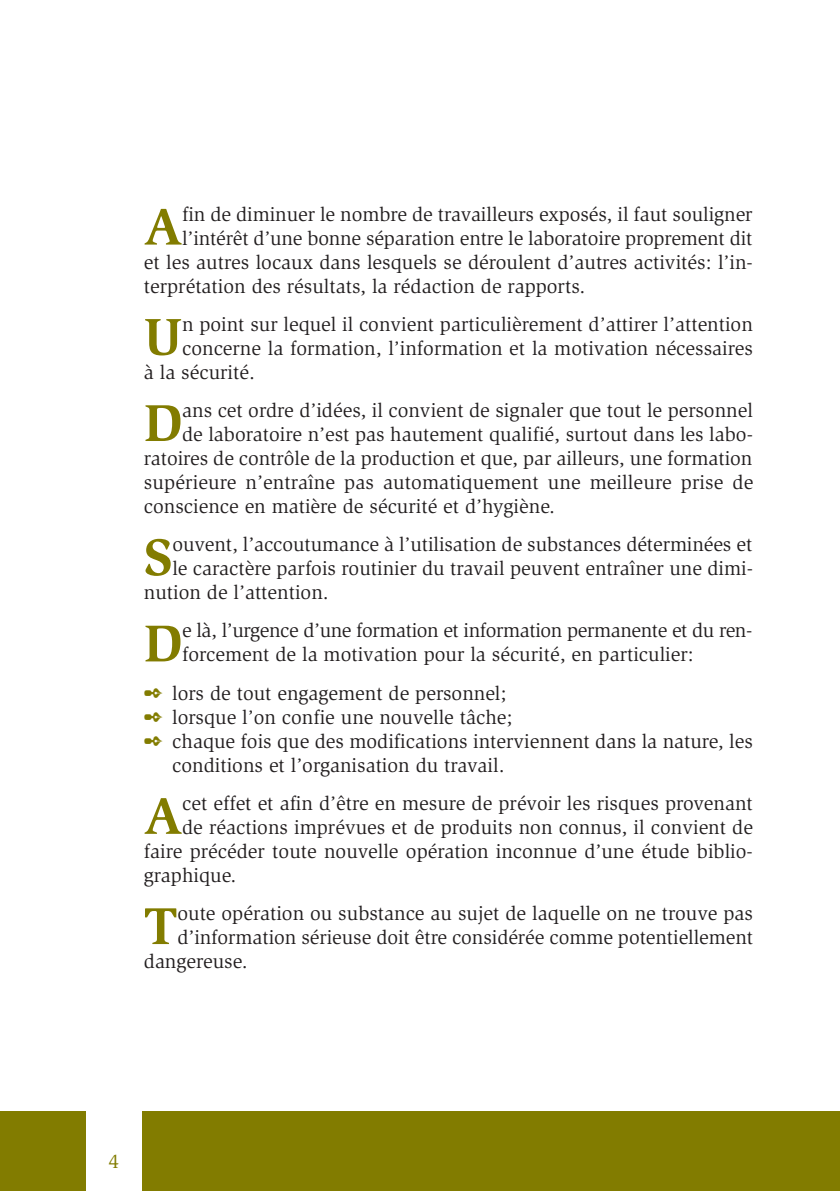
<style>
.page{position:relative;width:840px;height:1191px;background:#fff}
.page>*{position:absolute;margin:0;border:0;box-sizing:border-box;transform-origin:0 0}
.t1{font:700 53.2px "Slimbach";color:#827c00}
.t2{font:20px "Slimbach";color:#231f20}
.t3{font:20px/24px "Slimbach";letter-spacing:-.02em;color:#231f20}
.t4{font:20px "Slimbach";color:#827c00}
.s1{color:#827c00}
</style>
<div class="page">
<div style="left:0;top:1111px;width:839px;height:80px;background:#827c00"></div>
<div style="left:86px;top:1111px;width:56px;height:80px;background:#fff"></div>
<h1 class="t1" style="left:144px;top:206px;width:40px">A</h1>
<p class="t2" style="left:182px;top:206px;width:571px">fin de diminuer le nombre de travailleurs exposés, il faut souligner</p>
<p class="t2" style="left:182px;top:230px;width:571px">l’intérêt d’une bonne séparation entre le laboratoire proprement dit</p>
<p class="t2" style="left:144px;top:254px;width:610px">et les autres locaux dans lesquels se déroulent d’autres activités: l’in-</p>
<p class="t2" style="left:144px;top:278px;width:443px">terprétation des résultats, la rédaction de rapports.</p>
<h1 class="t1" style="left:144px;top:316px;width:40px">U</h1>
<p class="t2" style="left:182px;top:316px;width:572px">n point sur lequel il convient particulièrement d’attirer l’attention</p>
<p class="t2" style="left:182px;top:340px;width:572px">concerne la formation, l’information et la motivation nécessaires</p>
<p class="t2" style="left:144px;top:364px;width:112px">à la sécurité.</p>
<h1 class="t1" style="left:144px;top:403px;width:40px">D</h1>
<p class="t2" style="left:182px;top:402px;width:572px">ans cet ordre d’idées, il convient de signaler que tout le personnel</p>
<p class="t2" style="left:182px;top:426px;width:572px">de laboratoire n’est pas hautement qualifié, surtout dans les labo-</p>
<p class="t2" style="left:144px;top:450px;width:609px">ratoires de contrôle de la production et que, par ailleurs, une formation</p>
<p class="t2" style="left:144px;top:474px;width:610px">supérieure n’entraîne pas automatiquement une meilleure prise de</p>
<p class="t2" style="left:144px;top:498px;width:412px">conscience en matière de sécurité et d’hygiène.</p>
<h1 class="t1" style="left:144px;top:537px;width:30px">S</h1>
<p class="t2" style="left:172px;top:537px;width:581px">ouvent, l’accoutumance à l’utilisation de substances déterminées et</p>
<p class="t2" style="left:172px;top:561px;width:581px">le caractère parfois routinier du travail peuvent entraîner une dimi-</p>
<p class="t2" style="left:144px;top:585px;width:186px">nution de l’attention.</p>
<h1 class="t1" style="left:144px;top:623px;width:40px">D</h1>
<p class="t3" style="left:182px;top:620px;width:571px">e là, l’urgence d’une formation et information permanente et du ren&shy;forcement de la motivation pour la sécurité, en particulier:</p>
<p class="t2" style="left:144px;top:685px;width:364px"><span class="s1">✒</span> lors de tout engagement de personnel;</p>
<p class="t2" style="left:144px;top:709px;width:370px"><span class="s1">✒</span> lorsque l’on confie une nouvelle tâche;</p>
<p class="t2" style="left:144px;top:733px;width:610px"><span class="s1">✒</span> chaque fois que des modifications interviennent dans la nature, les</p>
<p class="t2" style="left:172px;top:757px;width:334px">conditions et l’organisation du travail.</p>
<h1 class="t1" style="left:144px;top:795px;width:40px">A</h1>
<p class="t2" style="left:182px;top:795px;width:572px">cet effet et afin d’être en mesure de prévoir les risques provenant</p>
<p class="t2" style="left:182px;top:819px;width:572px">de réactions imprévues et de produits non connus, il convient de</p>
<p class="t2" style="left:144px;top:843px;width:610px">faire précéder toute nouvelle opération inconnue d’une étude biblio-</p>
<p class="t2" style="left:144px;top:867px;width:94px">graphique.</p>
<h1 class="t1" style="left:144px;top:905px;width:35px">T</h1>
<p class="t2" style="left:177px;top:905px;width:576px">oute opération ou substance au sujet de laquelle on ne trouve pas</p>
<p class="t2" style="left:177px;top:929px;width:576px">d’information sérieuse doit être considérée comme potentiellement</p>
<p class="t2" style="left:144px;top:953px;width:105px">dangereuse.</p>
<p class="t4" style="left:109px;top:1153px;width:12px">4</p>
</div>
